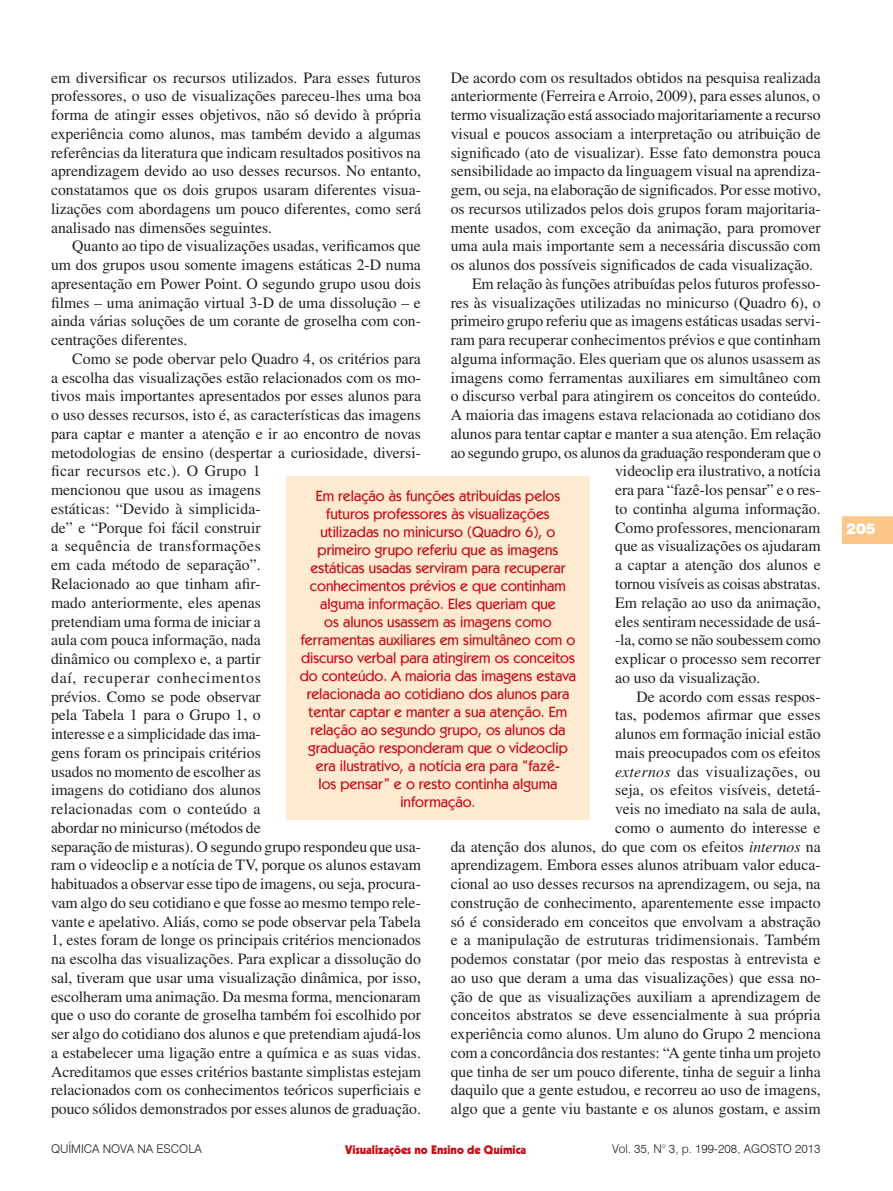
<style>
.page{position:relative;width:893px;height:1191px;background:#fff}
.page>*{position:absolute;margin:0;border:0;box-sizing:border-box;transform-origin:0 0}
.t1{font:15.75px/18.8px "Times";color:#231f20;text-align:justify}
.Olho{font:500 15px/18px "Kabel IT Cby BT";color:#c4121a;text-align:center}
.t2{font:900 15px "Swiss 721 BT";color:#fff}
.t3{font:300 12px "Swiss 721 BT";color:#231f20}
.t4{font:900 12px "Kabel";color:#c4121a}
.s1{font-style:italic}
</style>
<div class="page">
<svg style="left:842px;top:516px;width:51px;height:28px"></svg>
<div style="left:286px;top:476px;width:304px;height:343px;background:#fee9d1"></div>
<p class="t1" style="left:51px;top:68px;width:371px">em diversificar os recursos utilizados. Para esses futuros professores, o uso de visualizações pareceu-lhes uma boa forma de atingir esses objetivos, não só devido à própria experiência como alunos, mas também devido a algumas referências da literatura que indicam resultados positivos na aprendizagem devido ao uso desses recursos. No entanto, constatamos que os dois grupos usaram diferentes visua&shy;lizações com abordagens um pouco diferentes, como será analisado nas dimensões seguintes.</p>
<p class="t1" style="left:51px;top:237px;width:371px;text-indent:21px">Quanto ao tipo de visualizações usadas, verificamos que um dos grupos usou somente imagens estáticas 2-D numa apresentação em Power Point. O segundo grupo usou dois filmes – uma animação virtual 3-D de uma dissolução – e ainda várias soluções de um corante de groselha com con&shy;centrações diferentes.</p>
<p class="t1" style="left:51px;top:349px;width:371px;text-align:left;text-indent:21px">Como se pode obervar pelo Quadro 4, os critérios para a escolha das visualizações estão relacionados com os mo&shy;tivos mais importantes apresentados por esses alunos para o uso desses recursos, isto é, as características das imagens para captar e manter a atenção e ir ao encontro de novas metodologias de ensino (despertar a curiosidade, diversi&shy;ficar recursos etc.). O Grupo 1<br>mencionou que usou as imagens<br>estáticas: “Devido à simplicida-<br>de” e “Porque foi fácil construir<br>a sequência de transformações<br>em cada método de separação”.<br>Relacionado ao que tinham afir-<br>mado anteriormente, eles apenas<br>pretendiam uma forma de iniciar a<br>aula com pouca informação, nada<br>dinâmico ou complexo e, a partir<br>daí, recuperar conhecimentos<br>prévios. Como se pode observar<br>pela Tabela 1 para o Grupo 1, o<br>interesse e a simplicidade das ima-<br>gens foram os principais critérios<br>usados no momento de escolher as<br>imagens do cotidiano dos alunos<br>relacionadas com o conteúdo a<br>abordar no minicurso (métodos de<br>separação de misturas). O segundo grupo respondeu que usa&shy;ram o videoclip e a notícia de TV, porque os alunos estavam habituados a observar esse tipo de imagens, ou seja, procura&shy;vam algo do seu cotidiano e que fosse ao mesmo tempo rele&shy;vante e apelativo. Aliás, como se pode observar pela Tabela 1, estes foram de longe os principais critérios mencionados na escolha das visualizações. Para explicar a dissolução do sal, tiveram que usar uma visualização dinâmica, por isso, escolheram uma animação. Da mesma forma, mencionaram que o uso do corante de groselha também foi escolhido por ser algo do cotidiano dos alunos e que pretendiam ajudá-los a estabelecer uma ligação entre a química e as suas vidas.<br>Acreditamos que esses critérios bastante simplistas estejam relacionados com os conhecimentos teóricos superficiais e pouco sólidos demonstrados por esses alunos de graduação.</p>
<p class="t1" style="left:451px;top:68px;width:372px">De acordo com os resultados obtidos na pesquisa realizada anteriormente (Ferreira e Arroio, 2009), para esses alunos, o termo visualização está associado majoritariamente a recurso visual e poucos associam a interpretação ou atribuição de significado (ato de visualizar). Esse fato demonstra pouca sensibilidade ao impacto da linguagem visual na aprendiza&shy;gem, ou seja, na elaboração de significados. Por esse motivo, os recursos utilizados pelos dois grupos foram majoritaria&shy;mente usados, com exceção da animação, para promover uma aula mais importante sem a necessária discussão com os alunos dos possíveis significados de cada visualização.</p>
<p class="t1" style="left:472px;top:274px;width:350px">Em relação às funções atribuídas pelos futuros professo-</p>
<p class="t1" style="left:451px;top:293px;width:371px">res às visualizações utilizadas no minicurso (Quadro 6), o</p>
<p class="t1" style="left:451px;top:312px;width:371px">primeiro grupo referiu que as imagens estáticas usadas servi-</p>
<p class="t1" style="left:451px;top:330px;width:371px">ram para recuperar conhecimentos prévios e que continham</p>
<p class="t1" style="left:451px;top:349px;width:371px">alguma informação. Eles queriam que os alunos usassem as</p>
<p class="t1" style="left:451px;top:368px;width:371px">imagens como ferramentas auxiliares em simultâneo com</p>
<p class="t1" style="left:451px;top:387px;width:371px">o discurso verbal para atingirem os conceitos do conteúdo.</p>
<p class="t1" style="left:451px;top:405px;width:371px">A maioria das imagens estava relacionada ao cotidiano dos</p>
<p class="t1" style="left:451px;top:424px;width:372px">alunos para tentar captar e manter a sua atenção. Em relação</p>
<p class="t1" style="left:451px;top:443px;width:372px">ao segundo grupo, os alunos da graduação responderam que o</p>
<p class="t1" style="left:615px;top:462px;width:207px">videoclip era ilustrativo, a notícia</p>
<p class="t1" style="left:615px;top:480px;width:207px">era para “fazê-los pensar” e o res-</p>
<p class="t1" style="left:615px;top:499px;width:207px">to continha alguma informação.</p>
<p class="t1" style="left:615px;top:518px;width:207px">Como professores, mencionaram</p>
<p class="t1" style="left:615px;top:537px;width:207px">que as visualizações os ajudaram</p>
<p class="t1" style="left:615px;top:555px;width:207px">a captar a atenção dos alunos e</p>
<p class="t1" style="left:615px;top:574px;width:207px">tornou visíveis as coisas abstratas.</p>
<p class="t1" style="left:615px;top:593px;width:207px">Em relação ao uso da animação,</p>
<p class="t1" style="left:615px;top:612px;width:207px">eles sentiram necessidade de usá-</p>
<p class="t1" style="left:615px;top:630px;width:207px">-la, como se não soubessem como</p>
<p class="t1" style="left:615px;top:649px;width:207px">explicar o processo sem recorrer</p>
<p class="t1" style="left:615px;top:668px;width:147px">ao uso da visualização.</p>
<p class="t1" style="left:451px;top:687px;width:372px;text-align:right">De acordo com essas respos-<br>tas, podemos afirmar que esses<br>alunos em formação inicial estão<br>mais preocupados com os efeitos<br><span class="s1">externos</span> das visualizações, ou<br>seja, os efeitos visíveis, detetá-<br>veis no imediato na sala de aula,<br>como o aumento do interesse e<br>da atenção dos alunos, do que com os efeitos <span class="s1">internos</span> na aprendizagem. Embora esses alunos atribuam valor educa&shy;cional ao uso desses recursos na aprendizagem, ou seja, na construção de conhecimento, aparentemente esse impacto só é considerado em conceitos que envolvam a abstração e a manipulação de estruturas tridimensionais. Também podemos constatar (por meio das respostas à entrevista e ao uso que deram a uma das visualizações) que essa no&shy;ção de que as visualizações auxiliam a aprendizagem de conceitos abstratos se deve essencialmente à sua própria experiência como alunos. Um aluno do Grupo 2 menciona com a concordância dos restantes: “A gente tinha um projeto que tinha de ser um pouco diferente, tinha de seguir a linha daquilo que a gente estudou, e recorreu ao uso de imagens, algo que a gente viu bastante e os alunos gostam, e assim</p>
<p class="Olho" style="left:300px;top:486px;width:278px">Em relação às funções atribuídas pelos futuros professores às visualizações utilizadas no minicurso (Quadro 6), o primeiro grupo referiu que as imagens estáticas usadas serviram para recuperar conhecimentos prévios e que continham alguma informação. Eles queriam que<br>os alunos usassem as imagens como ferramentas auxiliares em simultâneo com o discurso verbal para atingirem os conceitos do conteúdo. A maioria das imagens estava relacionada ao cotidiano dos alunos para tentar captar e manter a sua atenção. Em relação ao segundo grupo, os alunos da graduação responderam que o videoclip era ilustrativo, a notícia era para “fazê-<br>los pensar” e o resto continha alguma informação.</p>
<p class="t3" style="left:51px;top:1141px;width:152px">QUÍMICA NOVA NA ESCOLA</p>
<p class="t4" style="left:345px;top:1141px;width:183px">Visualizações no Ensino de Química</p>
<p class="t3" style="left:612px;top:1141px;width:210px">Vol. 35, N° 3, p. 199-208, AGOSTO 2013</p>
<p class="t2" style="left:846px;top:519px;width:31px">205</p>
</div>
